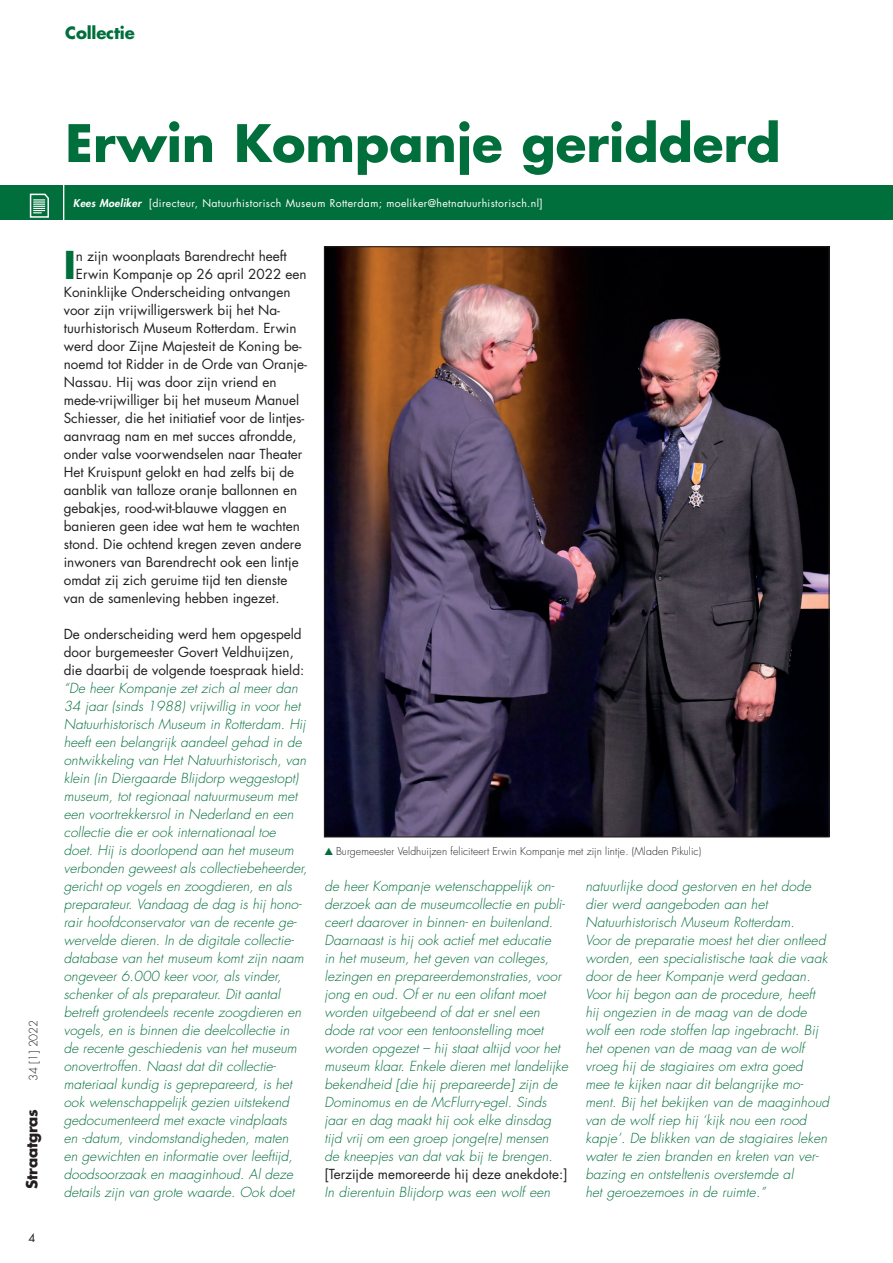
<style>
.page{position:relative;width:893px;height:1263px;background:#fff}
.page>*{position:absolute;margin:0;border:0;box-sizing:border-box;transform-origin:0 0}
.t1{font:700 50.25px "Futura Std";color:#006f3c}
.t2{font:700 37.35px "Futura Std";color:#006f3c}
.t3{font:700 16.5px "Futura Std";letter-spacing:-.01em;color:#006f3c}
.t4{font:700 15px "Futura Std";letter-spacing:-.02em;color:#231f20}
.t5{font:italic 300 13.5px/18px "Futura Std";letter-spacing:.005em;color:#006f3c}
.t6{font:13.5px/18px "Futura Std";color:#231f20}
.t7{font:300 11.25px "Futura Std";letter-spacing:-.02em;color:#231f20}
.t8{font:11.25px "Futura Std";color:#231f20}
.t9{font:10.5px "Futura Std";letter-spacing:.035em;color:#fff}
.t10{font:300 10.5px "Futura Std";letter-spacing:.005em;color:#231f20}
.s1{font-weight:800;font-style:italic}
.s2{font-family:"European Pi Three";font-weight:400;color:#006f3c}
</style>
<div class="page">
<div style="left:0;top:185px;width:893px;height:34px;background:#006f3c"></div>
<svg style="left:29px;top:193px;width:20px;height:25px"></svg>
<hr style="left:63px;top:182px;width:1px;height:51px;background:#fff">
<img style="left:326px;top:249px;width:501px;height:586px">
<p class="t3" style="left:65px;top:22px;width:71px">Collectie</p>
<p class="t7" style="left:27px;top:1080px;width:62px;rotate:-90deg">34 [1] 2022</p>
<p class="t4" style="left:22px;top:1188px;width:81px;rotate:-90deg">Straatgras</p>
<p class="t8" style="left:29px;top:1231px;width:8px">4</p>
<h1 class="t1" style="left:65px;top:110px;width:717px">Erwin Kompanje geridderd</h1>
<p class="t9" style="left:73px;top:196px;width:471px"><span class="s1">Kees Moeliker</span> [directeur, Natuurhistorisch Museum Rotterdam; moeliker@hetnatuurhistorisch.nl]</p>
<h2 class="t2" style="left:64px;top:240px;width:14px">I</h2>
<p class="t6" style="left:76px;top:247px;width:212px">n zijn woonplaats Barendrecht heeft</p>
<p class="t6" style="left:76px;top:265px;width:232px">Erwin Kompanje op 26 april 2022 een</p>
<p class="t6" style="left:64px;top:283px;width:228px">Koninklijke Onderscheiding ontvangen</p>
<p class="t6" style="left:64px;top:301px;width:218px">voor zijn vrijwilligerswerk bij het Na-</p>
<p class="t6" style="left:64px;top:319px;width:234px">tuurhistorisch Museum Rotterdam. Erwin</p>
<p class="t6" style="left:64px;top:337px;width:239px">werd door Zijne Majesteit de Koning be-</p>
<p class="t6" style="left:64px;top:355px;width:245px">noemd tot Ridder in de Orde van Oranje-</p>
<p class="t6" style="left:64px;top:373px;width:214px">Nassau. Hij was door zijn vriend en</p>
<p class="t6" style="left:64px;top:391px;width:237px">mede-vrijwilliger bij het museum Manuel</p>
<p class="t6" style="left:64px;top:409px;width:242px">Schiesser, die het initiatief voor de lintjes-</p>
<p class="t6" style="left:64px;top:427px;width:234px">aanvraag nam en met succes afrondde,</p>
<p class="t6" style="left:64px;top:445px;width:240px">onder valse voorwendselen naar Theater</p>
<p class="t6" style="left:64px;top:463px;width:232px">Het Kruispunt gelokt en had zelfs bij de</p>
<p class="t6" style="left:64px;top:481px;width:235px">aanblik van talloze oranje ballonnen en</p>
<p class="t6" style="left:64px;top:499px;width:225px">gebakjes, rood-wit-blauwe vlaggen en</p>
<p class="t6" style="left:64px;top:517px;width:238px">banieren geen idee wat hem te wachten</p>
<p class="t6" style="left:64px;top:535px;width:239px">stond. Die ochtend kregen zeven andere</p>
<p class="t6" style="left:64px;top:553px;width:236px">inwoners van Barendrecht ook een lintje</p>
<p class="t6" style="left:64px;top:571px;width:225px">omdat zij zich geruime tijd ten dienste</p>
<p class="t6" style="left:64px;top:589px;width:217px">van de samenleving hebben ingezet.</p>
<p class="t6" style="left:64px;top:625px;width:242px">De onderscheiding werd hem opgespeld door burgemeester Govert Veldhuijzen, die daarbij de volgende toespraak hield:</p>
<p class="t5" style="left:64px;top:679px;width:245px">“De heer Kompanje zet zich al meer dan 34 jaar (sinds 1988) vrijwillig in voor het Natuurhistorisch Museum in Rotterdam. Hij heeft een belangrijk aandeel gehad in de ontwikkeling van Het Natuurhistorisch, van klein (in Diergaarde Blijdorp weggestopt) museum, tot regionaal natuurmuseum met een voortrekkersrol in Nederland en een collectie die er ook internationaal toe doet. Hij is doorlopend aan het museum verbonden geweest als collectiebeheerder, gericht op vogels en zoogdieren, en als preparateur. Vandaag de dag is hij hono&shy;rair hoofdconservator van de recente ge&shy;wervelde dieren. In de digitale collectie&shy;database van het museum komt zijn naam ongeveer 6.000 keer voor, als vinder, schenker of als preparateur. Dit aantal betreft grotendeels recente zoogdieren en vogels, en is binnen die deelcollectie in de recente geschiedenis van het museum onovertroffen. Naast dat dit collectie&shy;materiaal kundig is geprepareerd, is het ook wetenschappelijk gezien uitstekend gedocumenteerd met exacte vindplaats<br>en -datum, vindomstandigheden, maten<br>en gewichten en informatie over leeftijd, doodsoorzaak en maaginhoud. Al deze details zijn van grote waarde. Ook doet</p>
<p class="t10" style="left:324px;top:845px;width:378px"><span class="s2">G</span> Burgemeester Veldhuijzen feliciteert Erwin Kompanje met zijn lintje. (Mladen Pikulic)</p>
<p class="t5" style="left:325px;top:877px;width:245px">de heer Kompanje wetenschappelijk on&shy;derzoek aan de museumcollectie en publi&shy;ceert daarover in binnen- en buitenland.<br>Daarnaast is hij ook actief met educatie<br>in het museum, het geven van colleges, lezingen en prepareerdemonstraties, voor jong en oud. Of er nu een olifant moet worden uitgebeend of dat er snel een dode rat voor een tentoonstelling moet worden opgezet – hij staat altijd voor het museum klaar. Enkele dieren met landelijke bekendheid [die hij prepareerde] zijn de Dominomus en de McFlurry-egel. Sinds jaar en dag maakt hij ook elke dinsdag tijd vrij om een groep jonge(re) mensen<br>de kneepjes van dat vak bij te brengen.</p>
<p class="t6" style="left:325px;top:1165px;width:245px">[Terzijde memoreerde hij deze anekdote:]</p>
<p class="t5" style="left:325px;top:1183px;width:227px">In dierentuin Blijdorp was een wolf een</p>
<p class="t5" style="left:585px;top:877px;width:245px">natuurlijke dood gestorven en het dode dier werd aangeboden aan het Natuurhistorisch Museum Rotterdam.<br>Voor de preparatie moest het dier ontleed worden, een specialistische taak die vaak door de heer Kompanje werd gedaan.<br>Voor hij begon aan de procedure, heeft hij ongezien in de maag van de dode wolf een rode stoffen lap ingebracht. Bij het openen van de maag van de wolf vroeg hij de stagiaires om extra goed mee te kijken naar dit belangrijke mo&shy;ment. Bij het bekijken van de maaginhoud van de wolf riep hij ‘kijk nou een rood kapje’. De blikken van de stagiaires leken water te zien branden en kreten van ver&shy;bazing en ontsteltenis overstemde al<br>het geroezemoes in de ruimte.”</p>
</div>
